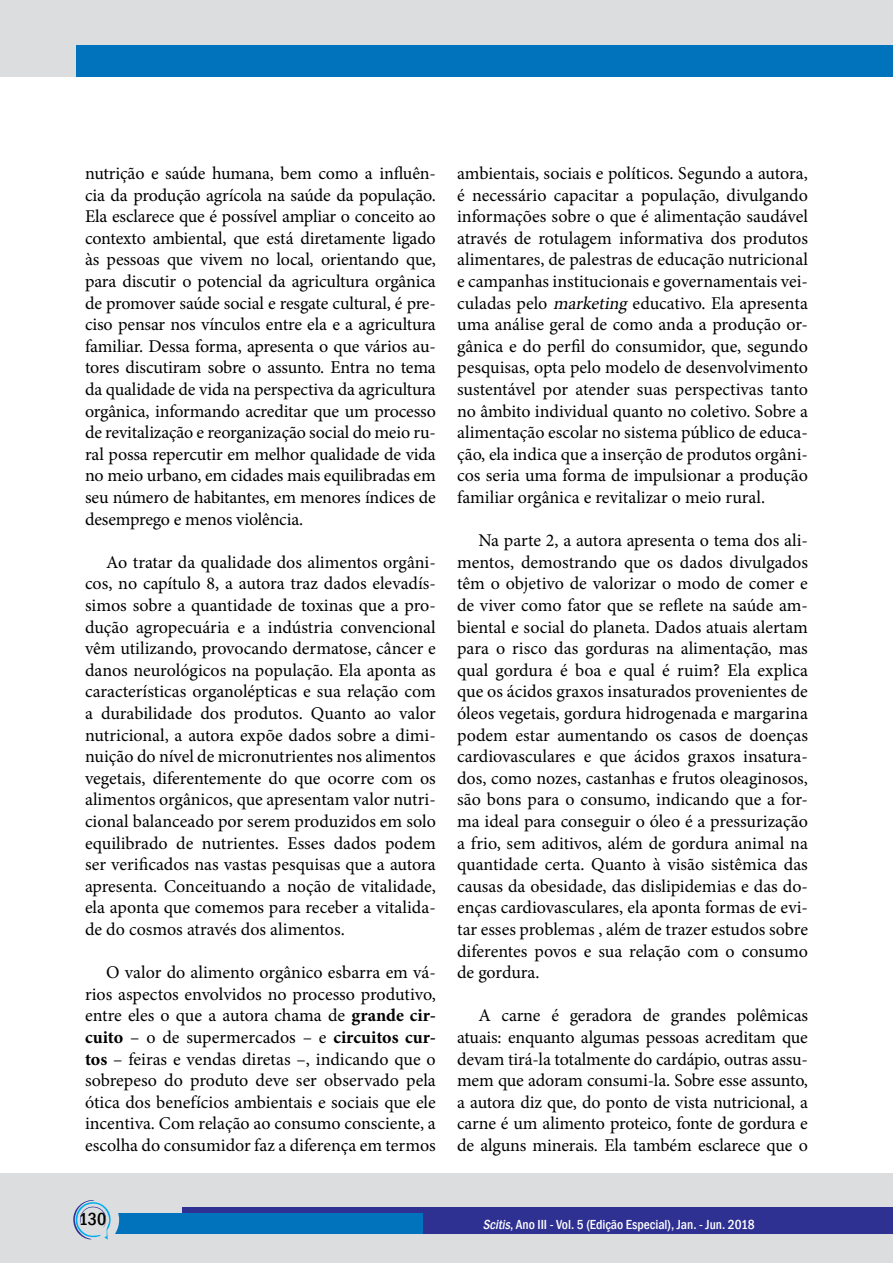
<style>
.page{position:relative;width:893px;height:1263px;background:#fff}
.page>*{position:absolute;margin:0;border:0;box-sizing:border-box;transform-origin:0 0}
.t1{font:18px/21.6px "Minion Pro";letter-spacing:-.005em;color:#000;text-align:justify}
.t2{font:500 condensed 18px "Franklin Gothic";color:#000}
.t3{font:500 condensed 13.5px "Franklin Gothic";color:#fff}
.s1{font-weight:700}
.s2{font-style:italic}
</style>
<div class="page">
<div style="left:0;top:0;width:893px;height:77px;background:#dcddde"></div>
<div style="left:77px;top:45px;width:816px;height:32px;background:#0073bc"></div>
<div style="left:0;top:1174px;width:893px;height:89px;background:#dcddde"></div>
<div style="left:182px;top:1208px;width:711px;height:26px;background:#2e3092"></div>
<div style="left:115px;top:1214px;width:308px;height:20px;background:#0073bc"></div>
<svg style="left:73px;top:1200px;width:46px;height:40px"></svg>
<p class="t1" style="left:85px;top:162px;width:352px">nutrição e saúde humana, bem como a influên&shy;cia da produção agrícola na saúde da população.<br>Ela esclarece que é possível ampliar o conceito ao contexto ambiental, que está diretamente ligado às pessoas que vivem no local, orientando que, para discutir o potencial da agricultura orgânica de promover saúde social e resgate cultural, é pre&shy;ciso pensar nos vínculos entre ela e a agricultura familiar. Dessa forma, apresenta o que vários au&shy;tores discutiram sobre o assunto. Entra no tema da qualidade de vida na perspectiva da agricultura orgânica, informando acreditar que um processo de revitalização e reorganização social do meio ru&shy;ral possa repercutir em melhor qualidade de vida no meio urbano, em cidades mais equilibradas em seu número de habitantes, em menores índices de desemprego e menos violência.</p>
<p class="t1" style="left:85px;top:551px;width:352px;text-indent:21px">Ao tratar da qualidade dos alimentos orgâni&shy;cos, no capítulo 8, a autora traz dados elevadís&shy;simos sobre a quantidade de toxinas que a pro&shy;dução agropecuária e a indústria convencional vêm utilizando, provocando dermatose, câncer e danos neurológicos na população. Ela aponta as características organolépticas e sua relação com a durabilidade dos produtos. Quanto ao valor nutricional, a autora expõe dados sobre a dimi&shy;nuição do nível de micronutrientes nos alimentos vegetais, diferentemente do que ocorre com os alimentos orgânicos, que apresentam valor nutri&shy;cional balanceado por serem produzidos em solo equilibrado de nutrientes. Esses dados podem ser verificados nas vastas pesquisas que a autora apresenta. Conceituando a noção de vitalidade, ela aponta que comemos para receber a vitalida&shy;de do cosmos através dos alimentos.</p>
<p class="t1" style="left:85px;top:962px;width:352px;text-indent:21px">O valor do alimento orgânico esbarra em vá&shy;rios aspectos envolvidos no processo produtivo, entre eles o que a autora chama de <span class="s1">grande cir&shy;cuito</span> – o de supermercados – e <span class="s1">circuitos cur&shy;tos</span> – feiras e vendas diretas –, indicando que o sobrepeso do produto deve ser observado pela ótica dos benefícios ambientais e sociais que ele incentiva. Com relação ao consumo consciente, a escolha do consumidor faz a diferença em termos</p>
<p class="t1" style="left:457px;top:162px;width:352px">ambientais, sociais e políticos. Segundo a autora, é necessário capacitar a população, divulgando informações sobre o que é alimentação saudável através de rotulagem informativa dos produtos alimentares, de palestras de educação nutricional e campanhas institucionais e governamentais vei&shy;culadas pelo <span class="s2">marketing</span> educativo. Ela apresenta uma análise geral de como anda a produção or&shy;gânica e do perfil do consumidor, que, segundo pesquisas, opta pelo modelo de desenvolvimento sustentável por atender suas perspectivas tanto no âmbito individual quanto no coletivo. Sobre a alimentação escolar no sistema público de educa&shy;ção, ela indica que a inserção de produtos orgâni&shy;cos seria uma forma de impulsionar a produção familiar orgânica e revitalizar o meio rural.</p>
<p class="t1" style="left:457px;top:530px;width:352px;text-indent:21px">Na parte 2, a autora apresenta o tema dos ali&shy;mentos, demostrando que os dados divulgados têm o objetivo de valorizar o modo de comer e de viver como fator que se reflete na saúde am&shy;biental e social do planeta. Dados atuais alertam para o risco das gorduras na alimentação, mas qual gordura é boa e qual é ruim? Ela explica que os ácidos graxos insaturados provenientes de óleos vegetais, gordura hidrogenada e margarina podem estar aumentando os casos de doenças cardiovasculares e que ácidos graxos insatura&shy;dos, como nozes, castanhas e frutos oleaginosos, são bons para o consumo, indicando que a for&shy;ma ideal para conseguir o óleo é a pressurização a frio, sem aditivos, além de gordura animal na quantidade certa. Quanto à visão sistêmica das causas da obesidade, das dislipidemias e das do&shy;enças cardiovasculares, ela aponta formas de evi&shy;tar esses problemas , além de trazer estudos sobre diferentes povos e sua relação com o consumo de gordura.</p>
<p class="t1" style="left:457px;top:1005px;width:352px;text-indent:21px">A carne é geradora de grandes polêmicas atuais: enquanto algumas pessoas acreditam que devam tirá-la totalmente do cardápio, outras assu&shy;mem que adoram consumi-la. Sobre esse assunto, a autora diz que, do ponto de vista nutricional, a carne é um alimento proteico, fonte de gordura e de alguns minerais. Ela também esclarece que o</p>
<p class="t2" style="left:79px;top:1207px;width:29px">130</p>
<p class="t3" style="left:483px;top:1215px;width:273px"><span class="s2">Scitis</span>, Ano III - Vol. 5 (Edição Especial), Jan. - Jun. 2018</p>
</div>
